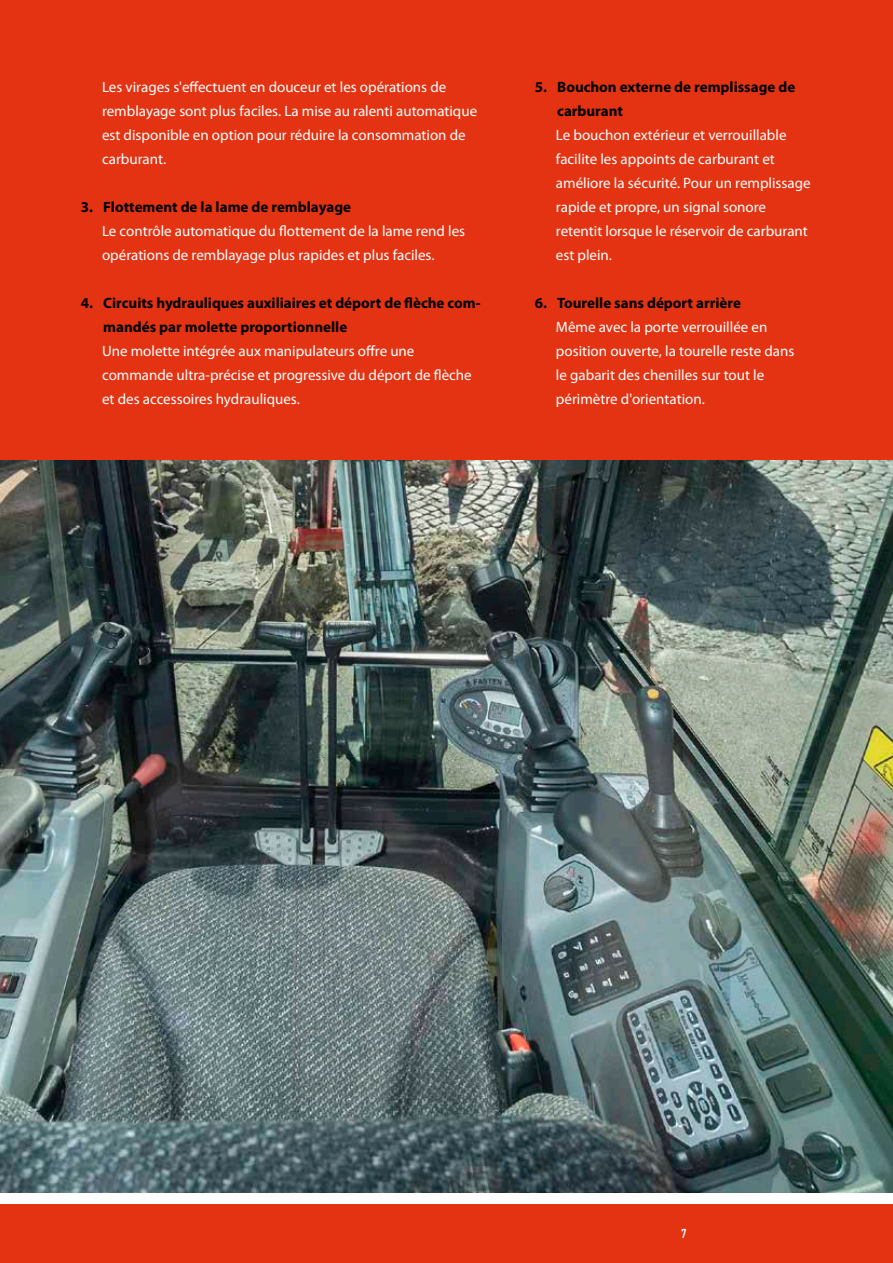
<style>
.page{position:relative;width:893px;height:1263px;background:#fff}
.page>*{position:absolute;margin:0;border:0;box-sizing:border-box;transform-origin:0 0}
.t1{font:15px/24px "Myriad Pro";color:#fff}
.t2{font:700 15px/24px "Myriad Pro";color:#000}
.t3{font:700 condensed 12.75px "DIN Pro";color:#fff}
</style>
<div class="page">
<div style="left:0;top:1204px;width:893px;height:59px;background:#e43312"></div>
<img style="left:0;top:459px;width:893px;height:734px">
<div style="left:0;top:0;width:893px;height:459px;background:#e43312"></div>
<p class="t1" style="left:102px;top:75px;width:377px">Les virages s'effectuent en douceur et les opérations de remblayage sont plus faciles. La mise au ralenti automatique est disponible en option pour réduire la consommation de carburant.</p>
<p class="t2" style="left:81px;top:194px;width:272px">3. Flottement de la lame de remblayage</p>
<p class="t1" style="left:102px;top:219px;width:365px">Le contrôle automatique du flottement de la lame rend les opérations de remblayage plus rapides et plus faciles.</p>
<p class="t2" style="left:103px;top:290px;width:379px;text-indent:-22px">4. Circuits hydrauliques auxiliaires et déport de flèche com&shy;mandés par molette proportionnelle</p>
<p class="t1" style="left:102px;top:339px;width:371px">Une molette intégrée aux manipulateurs offre une commande ultra-précise et progressive du déport de flèche et des accessoires hydrauliques.</p>
<p class="t2" style="left:557px;top:74px;width:240px;text-indent:-22px">5. Bouchon externe de remplissage de carburant</p>
<p class="t1" style="left:556px;top:123px;width:256px">Le bouchon extérieur et verrouillable facilite les appoints de carburant et améliore la sécurité. Pour un remplissage rapide et propre, un signal sonore retentit lorsque le réservoir de carburant est plein.</p>
<p class="t2" style="left:535px;top:290px;width:208px">6. Tourelle sans déport arrière</p>
<p class="t1" style="left:556px;top:315px;width:240px">Même avec la porte verrouillée en position ouverte, la tourelle reste dans le gabarit des chenilles sur tout le périmètre d'orientation.</p>
<p class="t3" style="left:681px;top:1224px;width:7px">7</p>
</div>
